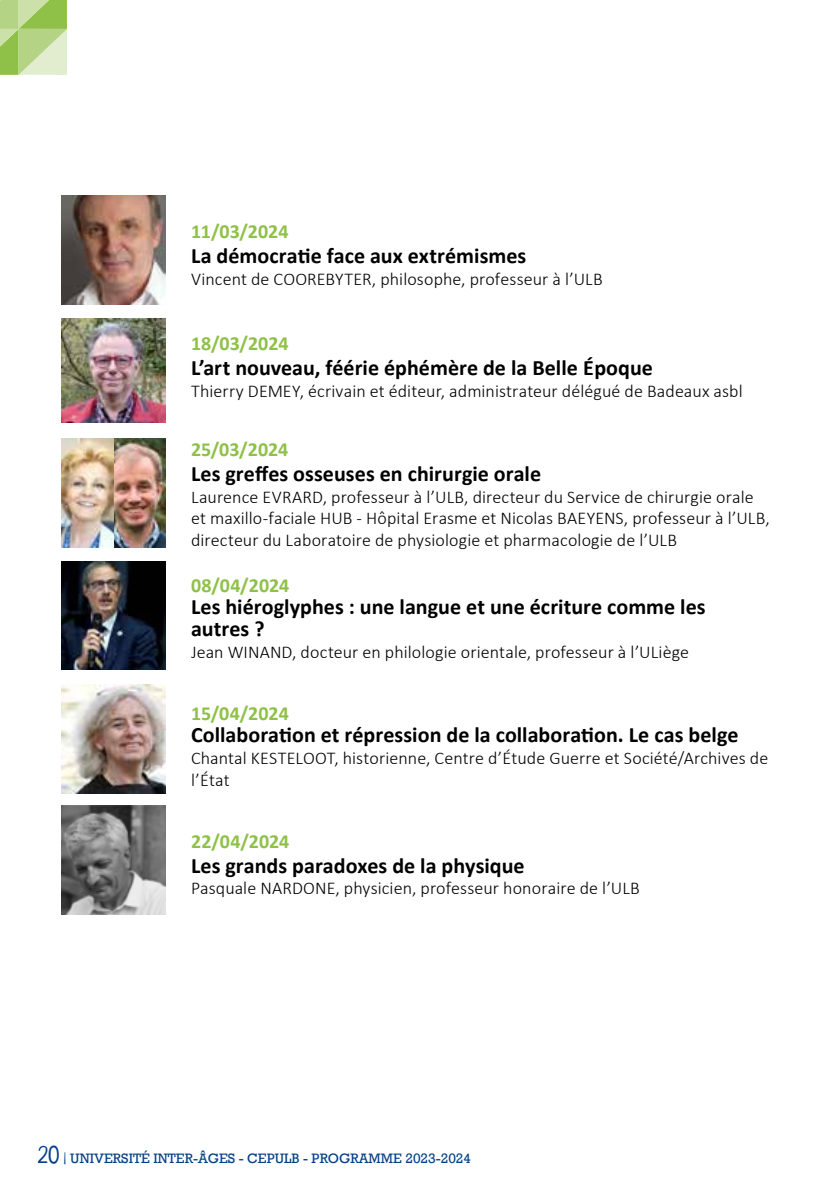
<style>
.page{position:relative;width:840px;height:1191px;background:#fff}
.page>*{position:absolute;margin:0;border:0;box-sizing:border-box;transform-origin:0 0}
.t1{font:700 22px/22px "Calibri";color:#000}
.t2{font:700 20px "Calibri";letter-spacing:.005em;color:#8fc148}
.t3{font:300 18px/21.6px "Calibri";letter-spacing:.005em;color:#000}
.t4{font:14px "Rockwell";color:#033f85}
.s1{font-family:"Neucha";font-size:24px}
.s2{font-family:"Neucha"}
</style>
<div class="page">
<svg style="left:0;top:0;width:67px;height:75px;background:#b5d486"></svg>
<img style="left:61px;top:318px;width:104px;height:104px">
<img style="left:61px;top:561px;width:104px;height:109px">
<img style="left:61px;top:684px;width:104px;height:109px">
<img style="left:61px;top:806px;width:104px;height:108px">
<img style="left:61px;top:439px;width:104px;height:108px">
<img style="left:61px;top:196px;width:104px;height:108px">
<p class="t2" style="left:191px;top:218px;width:99px">11/03/2024</p>
<p class="t1" style="left:191px;top:245px;width:336px">La démocratie face aux extrémismes</p>
<p class="t3" style="left:191px;top:268px;width:413px">Vincent de COOREBYTER, philosophe, professeur à l’ULB</p>
<p class="t2" style="left:191px;top:329px;width:99px">18/03/2024</p>
<p class="t1" style="left:191px;top:356px;width:463px">L’art nouveau, féérie éphémère de la Belle Époque</p>
<p class="t3" style="left:191px;top:380px;width:552px">Thierry DEMEY, écrivain et éditeur, administrateur délégué de Badeaux asbl</p>
<p class="t2" style="left:191px;top:435px;width:99px">25/03/2024</p>
<p class="t1" style="left:191px;top:462px;width:351px">Les greffes osseuses en chirurgie orale</p>
<p class="t3" style="left:191px;top:486px;width:580px">Laurence EVRARD, professeur à l’ULB, directeur du Service de chirurgie orale et maxillo-faciale HUB - Hôpital Erasme et Nicolas BAEYENS, professeur à l’ULB, directeur du Laboratoire de physiologie et pharmacologie de l’ULB</p>
<p class="t2" style="left:191px;top:571px;width:100px">08/04/2024</p>
<p class="t1" style="left:191px;top:595px;width:516px">Les hiéroglyphes : une langue et une écriture comme les autres ?</p>
<p class="t3" style="left:191px;top:641px;width:499px">Jean WINAND, docteur en philologie orientale, professeur à l’ULiège</p>
<p class="t2" style="left:191px;top:699px;width:99px">15/04/2024</p>
<p class="t1" style="left:191px;top:723px;width:548px">Collaboration et répression de la collaboration. Le cas belge</p>
<p class="t3" style="left:191px;top:746px;width:578px">Chantal KESTELOOT, historienne, Centre d’Étude Guerre et Société/Archives de l’État</p>
<p class="t2" style="left:191px;top:826px;width:100px">22/04/2024</p>
<p class="t1" style="left:191px;top:854px;width:335px">Les grands paradoxes de la physique</p>
<p class="t3" style="left:191px;top:877px;width:450px">Pasquale NARDONE, physicien, professeur honoraire de l’ULB</p>
<p class="t4" style="left:38px;top:1149px;width:434px"><span class="s1">20</span> <span class="s2">|</span> UNIVERSITÉ INTER-ÂGES - CEPULB - PROGRAMME 2023-2024</p>
</div>
